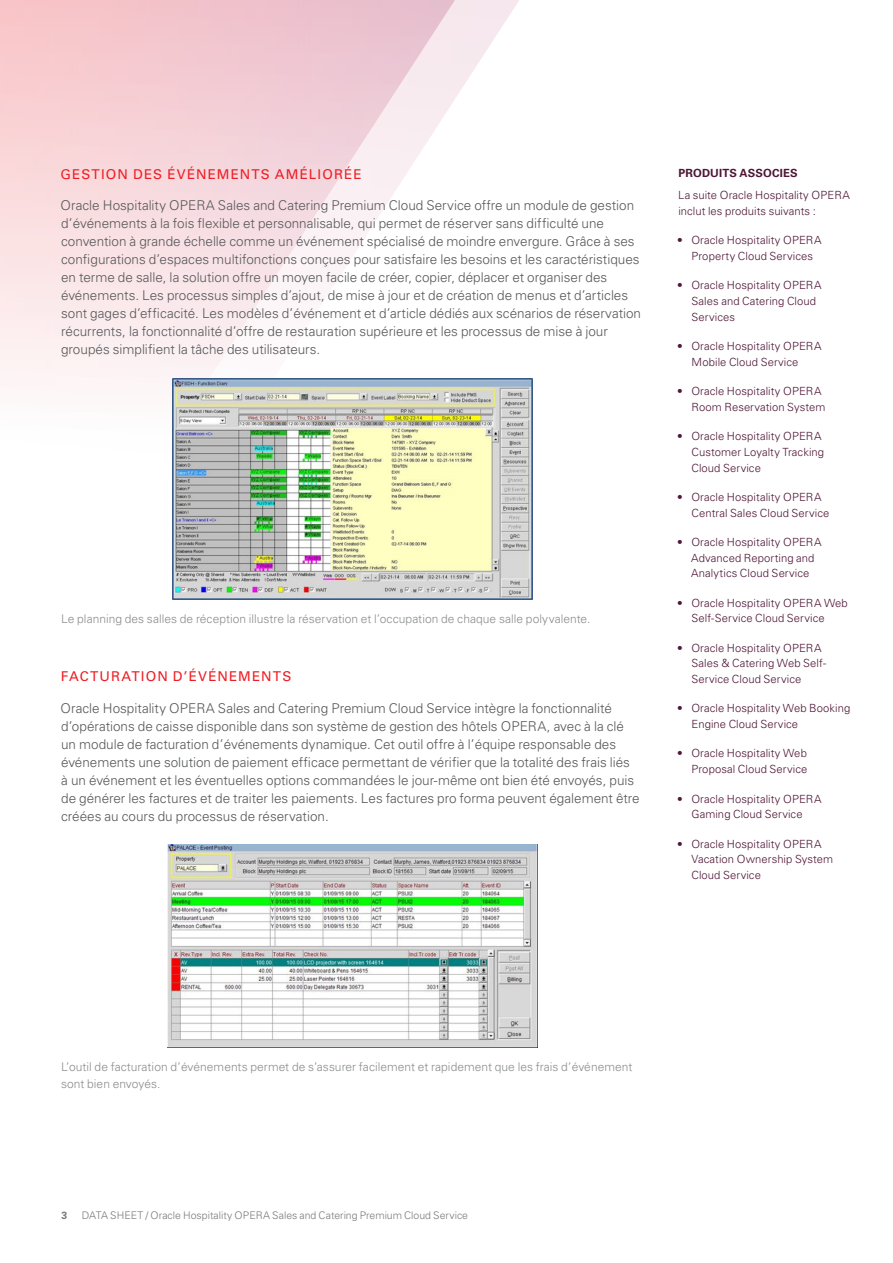
<style>
.page{position:relative;width:893px;height:1263px;background:#fff}
.page>*{position:absolute;margin:0;border:0;box-sizing:border-box;transform-origin:0 0}
.Body_Copy{font:300 13.5px/18px "Univers LT Std";color:#57585a}
.Heading_1{font:13.5px "Univers LT Std";letter-spacing:.085em;color:#ee1d23}
.t1{font:300 12px/16.5px "Univers LT Std";letter-spacing:.005em;color:#8a8c8f}
.Sidebar_Bullet_Dark{font:300 11.25px/15.8px "Univers LT Std";letter-spacing:.005em;color:#4f1636}
.Sidebar_Header{font:700 11.25px "Univers LT Std";letter-spacing:.015em;color:#4f1636}
.t2{font:300 10.5px "Univers LT Std";color:#787a7d}
.t3{font:700 10.5px "Univers LT Std";color:#787a7d}
</style>
<div class="page">
<svg style="left:464px;top:0;width:64px;height:379px"></svg>
<svg style="left:0;top:0;width:464px;height:385px"></svg>
<img style="left:172px;top:379px;width:360px;height:221px">
<img style="left:167px;top:844px;width:371px;height:203px">
<p class="Heading_1" style="left:61px;top:166px;width:302px">GESTION DES ÉVÉNEMENTS AMÉLIORÉE</p>
<p class="Body_Copy" style="left:61px;top:196px;width:582px">Oracle Hospitality OPERA Sales and Catering Premium Cloud Service offre un module de gestion d’événements à la fois flexible et personnalisable, qui permet de réserver sans difficulté une convention à grande échelle comme un événement spécialisé de moindre envergure. Grâce à ses configurations d’espaces multifonctions conçues pour satisfaire les besoins et les caractéristiques en terme de salle, la solution offre un moyen facile de créer, copier, déplacer et organiser des événements. Les processus simples d’ajout, de mise à jour et de création de menus et d’articles sont gages d’efficacité. Les modèles d’événement et d’article dédiés aux scénarios de réservation récurrents, la fonctionnalité d’offre de restauration supérieure et les processus de mise à jour groupés simplifient la tâche des utilisateurs.</p>
<p class="t1" style="left:61px;top:610px;width:531px">Le planning des salles de réception illustre la réservation et l’occupation de chaque salle polyvalente.</p>
<p class="Heading_1" style="left:61px;top:668px;width:232px">FACTURATION D’ÉVÉNEMENTS</p>
<p class="Body_Copy" style="left:61px;top:699px;width:580px">Oracle Hospitality OPERA Sales and Catering Premium Cloud Service intègre la fonctionnalité d’opérations de caisse disponible dans son système de gestion des hôtels OPERA, avec à la clé un module de facturation d’événements dynamique. Cet outil offre à l’équipe responsable des événements une solution de paiement efficace permettant de vérifier que la totalité des frais liés à un événement et les éventuelles options commandées le jour-même ont bien été envoyés, puis de générer les factures et de traiter les paiements. Les factures pro forma peuvent également être créées au cours du processus de réservation.</p>
<p class="Sidebar_Header" style="left:678px;top:166px;width:121px">PRODUITS ASSOCIES</p>
<p class="Sidebar_Bullet_Dark" style="left:678px;top:188px;width:173px">La suite Oracle Hospitality OPERA inclut les produits suivants :</p>
<p class="Sidebar_Bullet_Dark" style="left:677px;top:233px;width:146px;text-align:center">• Oracle Hospitality OPERA<br>Property Cloud Services</p>
<p class="Sidebar_Bullet_Dark" style="left:691px;top:278px;width:131px;text-indent:-14px">• Oracle Hospitality OPERA<br>Sales and Catering Cloud<br>Services</p>
<p class="Sidebar_Bullet_Dark" style="left:692px;top:338px;width:131px;text-indent:-14px">• Oracle Hospitality OPERA<br>Mobile Cloud Service</p>
<p class="Sidebar_Bullet_Dark" style="left:691px;top:383px;width:135px;text-indent:-14px">• Oracle Hospitality OPERA<br>Room Reservation System</p>
<p class="Sidebar_Bullet_Dark" style="left:691px;top:428px;width:134px;text-indent:-14px">• Oracle Hospitality OPERA<br>Customer Loyalty Tracking<br>Cloud Service</p>
<p class="Sidebar_Bullet_Dark" style="left:691px;top:489px;width:139px;text-indent:-14px">• Oracle Hospitality OPERA<br>Central Sales Cloud Service</p>
<p class="Sidebar_Bullet_Dark" style="left:691px;top:534px;width:132px;text-indent:-14px">• Oracle Hospitality OPERA<br>Advanced Reporting and<br>Analytics Cloud Service</p>
<p class="Sidebar_Bullet_Dark" style="left:691px;top:595px;width:158px;text-indent:-14px">• Oracle Hospitality OPERA Web<br>Self-Service Cloud Service</p>
<p class="Sidebar_Bullet_Dark" style="left:691px;top:640px;width:136px;text-indent:-14px">• Oracle Hospitality OPERA<br>Sales &amp; Catering Web Self-<br>Service Cloud Service</p>
<p class="Sidebar_Bullet_Dark" style="left:691px;top:701px;width:160px;text-indent:-14px">• Oracle Hospitality Web Booking<br>Engine Cloud Service</p>
<p class="Sidebar_Bullet_Dark" style="left:677px;top:746px;width:132px;text-align:right">• Oracle Hospitality Web<br>Proposal Cloud Service</p>
<p class="Sidebar_Bullet_Dark" style="left:677px;top:791px;width:146px;text-align:center">• Oracle Hospitality OPERA<br>Gaming Cloud Service</p>
<p class="Sidebar_Bullet_Dark" style="left:691px;top:836px;width:143px;text-indent:-14px">• Oracle Hospitality OPERA<br>Vacation Ownership System<br>Cloud Service</p>
<p class="t1" style="left:61px;top:1059px;width:573px">L’outil de facturation d’événements permet de s’assurer facilement et rapidement que les frais d’événement sont bien envoyés.</p>
<p class="t3" style="left:62px;top:1209px;width:7px">3</p>
<p class="t2" style="left:82px;top:1209px;width:388px">DATA SHEET / Oracle Hospitality OPERA Sales and Catering Premium Cloud Service</p>
</div>
